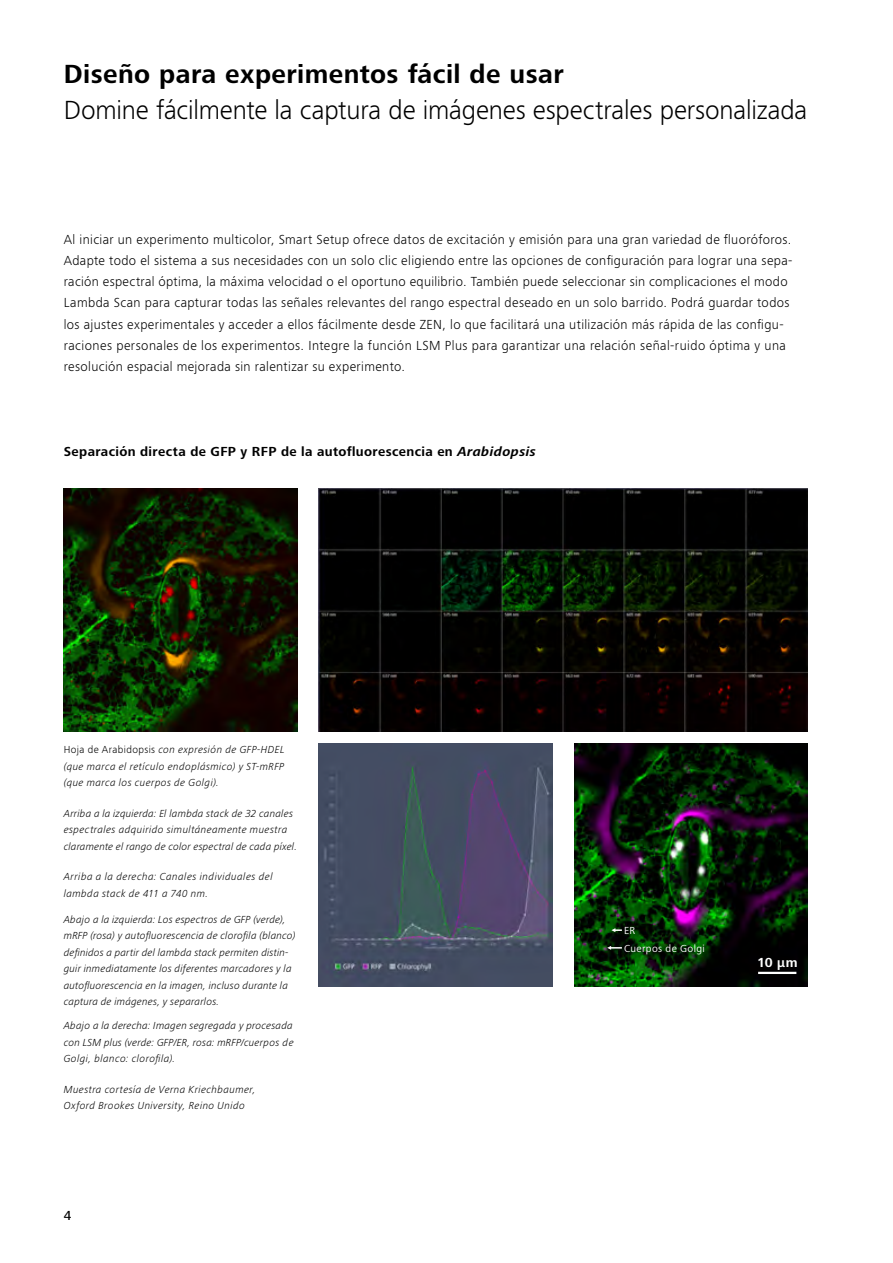
<style>
.page{position:relative;width:893px;height:1263px;background:#fff}
.page>*{position:absolute;margin:0;border:0;box-sizing:border-box;transform-origin:0 0}
.t1{font:300 27px "ZEISS Frutiger Next W1 G";letter-spacing:-.005em;color:#000}
.t2{font:700 27px "ZEISS Frutiger Next W1 G";letter-spacing:.015em;color:#000}
.t3{font:300 13.5px/21.1px "ZEISS Frutiger Next W1 G";letter-spacing:.03em;color:#000}
.t4{font:700 13.5px "ZEISS Frutiger Next W1 G";letter-spacing:.03em;color:#000}
.t5{font:700 13.5px "ZEISS Frutiger Next W1 G";color:#fff}
.t6{font:500 13.5px "ZEISS Frutiger Next W1 G";color:#000}
.t7{font:italic 300 10.5px/16.5px "ZEISS Frutiger Next W1 G";letter-spacing:.02em;color:#000;text-align:justify}
.t8{font:italic 300 10.5px/16.5px "ZEISS Frutiger Next W1 G";letter-spacing:.04em;color:#000}
.t9{font:italic 300 10.5px/16.5px "ZEISS Frutiger Next W1 G";letter-spacing:.045em;color:#000}
.t10{font:10.5px "ZEISS Frutiger Next W1 G";letter-spacing:.04em;color:#fff}
.s1{font-style:italic}
.s2{font-style:normal}
</style>
<div class="page">
<img style="left:574px;top:744px;width:234px;height:242px">
<img style="left:319px;top:489px;width:489px;height:243px">
<img style="left:64px;top:489px;width:234px;height:243px">
<img style="left:319px;top:744px;width:234px;height:242px">
<hr style="left:758px;top:972px;width:38px;height:2px;background:#fff">
<div style="left:620px;top:939px;width:95px;height:26px;background:#000;opacity:.75"></div>
<div style="left:620px;top:921px;width:26px;height:24px;background:#000;opacity:.75"></div>
<svg style="left:611px;top:928px;width:11px;height:4px"></svg>
<svg style="left:607px;top:946px;width:15px;height:4px"></svg>
<h1 class="t2" style="left:64px;top:55px;width:501px">Diseño para experimentos fácil de usar</h1>
<h1 class="t1" style="left:64px;top:92px;width:745px">Domine fácilmente la captura de imágenes espectrales personalizada</h1>
<p class="t3" style="left:64px;top:228px;width:730px">Al iniciar un experimento multicolor, Smart Setup ofrece datos de excitación y emisión para una gran variedad de fluoróforos.<br>Adapte todo el sistema a sus necesidades con un solo clic eligiendo entre las opciones de configuración para lograr una sepa&shy;ración espectral óptima, la máxima velocidad o el oportuno equilibrio. También puede seleccionar sin complicaciones el modo Lambda Scan para capturar todas las señales relevantes del rango espectral deseado en un solo barrido. Podrá guardar todos los ajustes experimentales y acceder a ellos fácilmente desde ZEN, lo que facilitará una utilización más rápida de las configu&shy;raciones personales de los experimentos. Integre la función LSM Plus para garantizar una relación señal-ruido óptima y una resolución espacial mejorada sin ralentizar su experimento.</p>
<p class="t4" style="left:64px;top:442px;width:473px">Separación directa de GFP y RFP de la autofluorescencia en <span class="s1">Arabidopsis</span></p>
<p class="t7" style="left:64px;top:741px;width:222px"><span class="s2">Hoja de Arabidopsis</span> con expresión de GFP-HDEL (que marca el retículo endoplásmico) y ST-mRFP (que marca los cuerpos de Golgi).⁣</p>
<p class="t7" style="left:64px;top:805px;width:235px;text-align:left">Arriba a la izquierda: El lambda stack de 32 canales espectrales adquirido simultáneamente muestra claramente el rango de color espectral de cada píxel.⁣</p>
<p class="t9" style="left:64px;top:868px;width:210px">Arriba a la derecha: Canales individuales del lambda stack de 411 a 740 nm.⁣</p>
<p class="t7" style="left:64px;top:911px;width:233px;text-align:left">Abajo a la izquierda: Los espectros de GFP (verde), mRFP (rosa) y autofluorescencia de clorofila (blanco) definidos a partir del lambda stack permiten distin&shy;guir inmediatamente los diferentes marcadores y la autofluorescencia en la imagen, incluso durante la captura de imágenes, y separarlos.⁣</p>
<p class="t7" style="left:64px;top:1017px;width:231px">Abajo a la derecha: Imagen segregada y procesada con LSM plus (verde: GFP/ER, rosa: mRFP/cuerpos de Golgi, blanco: clorofila).⁣</p>
<p class="t8" style="left:64px;top:1080px;width:193px">Muestra cortesía de Verna Kriechbaumer,<br>Oxford Brookes University, Reino Unido</p>
<p class="t6" style="left:64px;top:1206px;width:9px">4</p>
<p class="t10" style="left:624px;top:923px;width:13px">ER⁣</p>
<p class="t10" style="left:624px;top:941px;width:82px">Cuerpos de Golgi⁣</p>
<p class="t5" style="left:757px;top:952px;width:35px">10 µm⁣</p>
</div>
